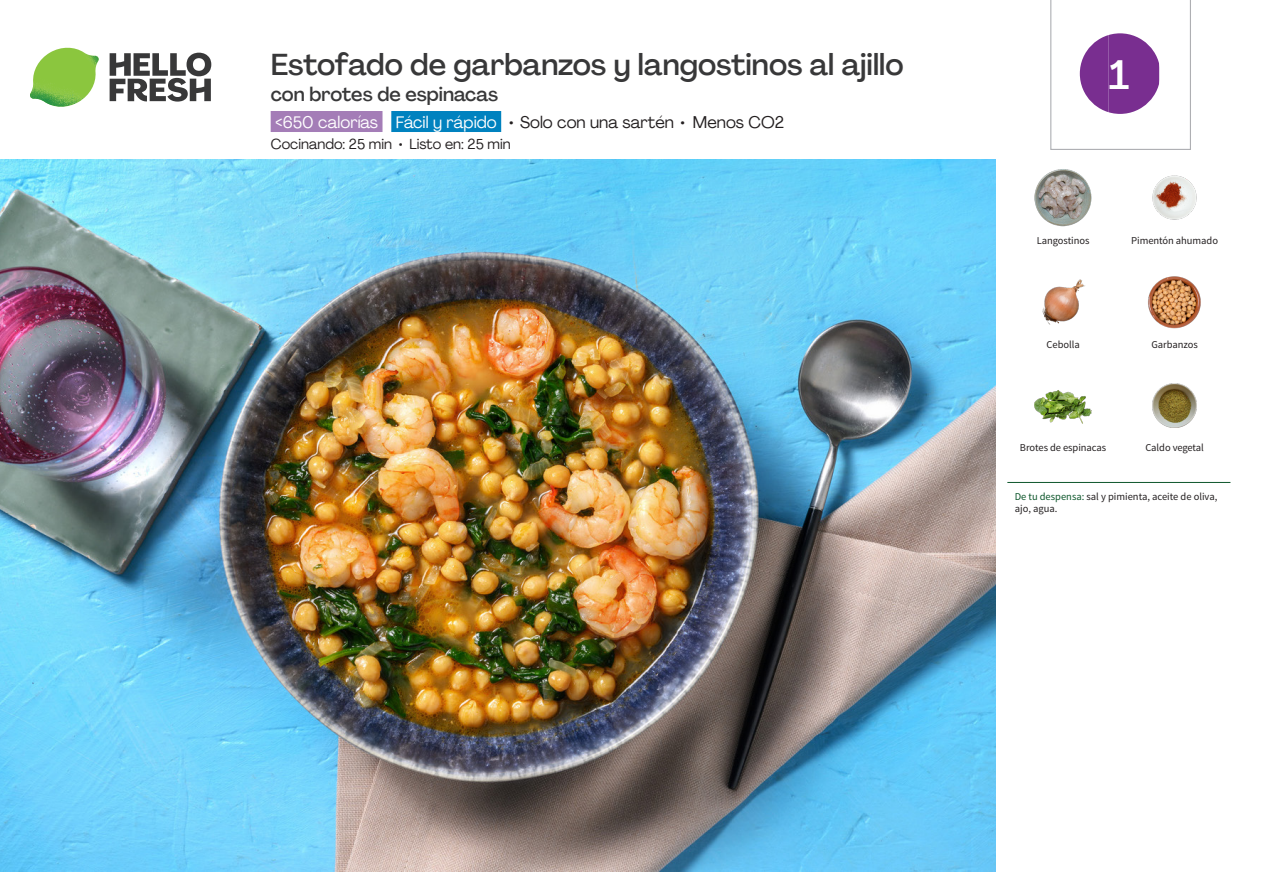
<style>
.page{position:relative;width:1263px;height:893px;background:#fff}
.page>*{position:absolute;margin:0;border:0;box-sizing:border-box;transform-origin:0 0}
._24_Recipe_Nr_Bag{font:500 40.5px "Agrandir";color:#fff}
._15_Titel_UK{font:500 30px "Agrandir";color:#383839}
._15_Titel_UK-2{font:500 19.5px "Agrandir";color:#383839}
._02_Box_Type{font:16.5px "Agrandir";color:#231f20}
._02_Box_Type-2{font:14.25px "Agrandir";color:#231f20}
._18_FRONT_ingredients_UK{font:10.5px/12px "Source Sans Pro";letter-spacing:-.005em;color:#231f20}
.s1{color:#fff}
.s2{color:#0e572c}
</style>
<div class="page">
<svg style="left:110px;top:53px;width:101px;height:49px"></svg>
<img style="left:30px;top:48px;width:69px;height:59px">
<img style="left:0;top:159px;width:995px;height:713px">
<div style="left:271px;top:111px;width:111px;height:21px;background:#a47db7"></div>
<div style="left:391px;top:111px;width:110px;height:21px;background:#0082bf"></div>
<img style="left:1034px;top:169px;width:58px;height:57px">
<img style="left:1152px;top:175px;width:45px;height:45px">
<img style="left:1148px;top:276px;width:53px;height:53px">
<img style="left:1042px;top:279px;width:43px;height:46px">
<img style="left:1152px;top:383px;width:45px;height:45px">
<img style="left:1034px;top:390px;width:58px;height:34px">
<hr style="left:1007px;top:482px;width:223px;height:1px;background:#0e572c">
<svg style="left:1050px;top:0;width:141px;height:150px"></svg>
<p class="_15_Titel_UK" style="left:271px;top:46px;width:634px">Estofado de garbanzos y langostinos al ajillo</p>
<p class="_15_Titel_UK-2" style="left:271px;top:82px;width:229px">con brotes de espinacas</p>
<p class="_02_Box_Type" style="left:275px;top:112px;width:511px"><span class="s1">&lt;650 calorías Fácil y rápido</span> • Solo con una sartén • Menos CO2</p>
<p class="_02_Box_Type-2" style="left:271px;top:135px;width:241px">Cocinando: 25 min • Listo en: 25 min</p>
<p class="_24_Recipe_Nr_Bag" style="left:1109px;top:50px;width:22px">1</p>
<p class="_18_FRONT_ingredients_UK" style="left:1037px;top:235px;width:54px">Langostinos</p>
<p class="_18_FRONT_ingredients_UK" style="left:1131px;top:235px;width:88px">Pimentón ahumado</p>
<p class="_18_FRONT_ingredients_UK" style="left:1046px;top:339px;width:35px">Cebolla</p>
<p class="_18_FRONT_ingredients_UK" style="left:1151px;top:339px;width:48px">Garbanzos</p>
<p class="_18_FRONT_ingredients_UK" style="left:1020px;top:441px;width:88px">Brotes de espinacas</p>
<p class="_18_FRONT_ingredients_UK" style="left:1145px;top:441px;width:60px">Caldo vegetal</p>
<p class="_18_FRONT_ingredients_UK" style="left:1015px;top:490px;width:204px"><span class="s2">De tu despensa:</span> sal y pimienta, aceite de oliva, ajo, agua.</p>
</div>
